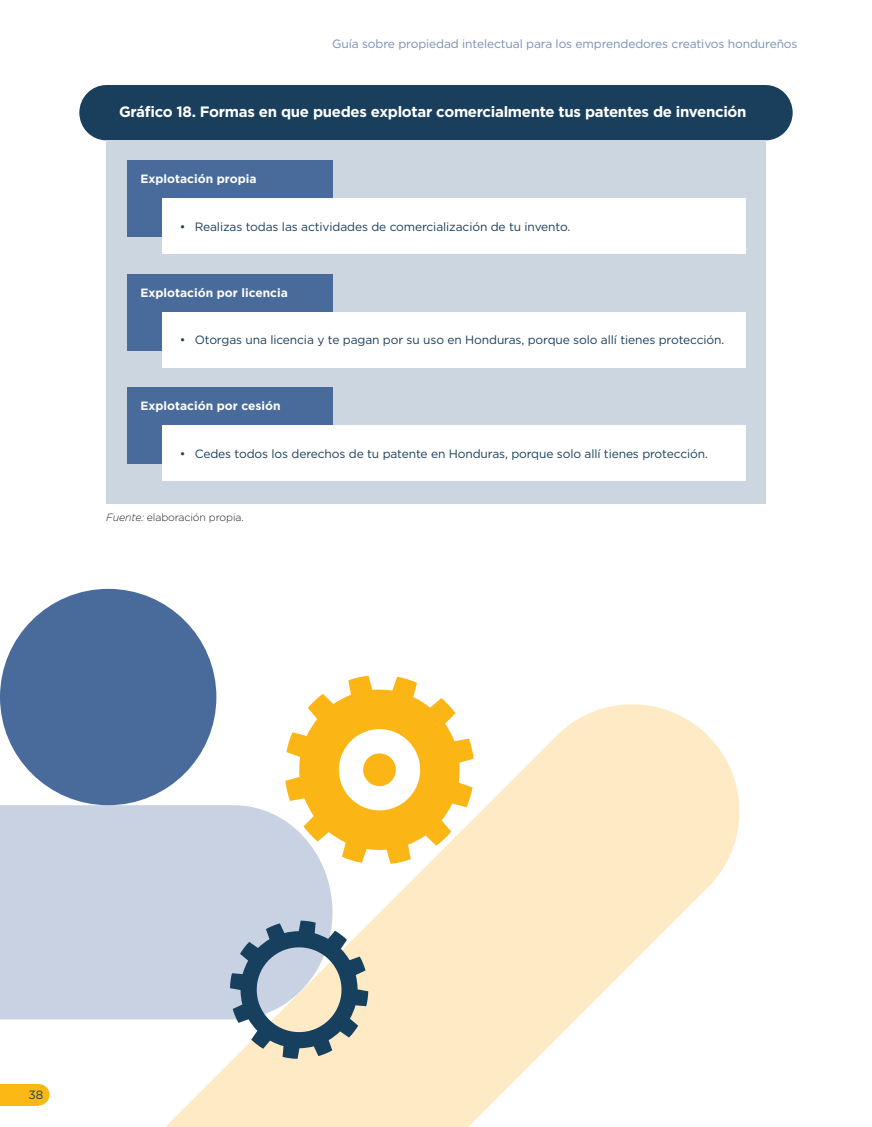
<style>
.page{position:relative;width:872px;height:1127px;background:#fff}
.page>*{position:absolute;margin:0;border:0;box-sizing:border-box;transform-origin:0 0}
.t1{font:700 15px "Gotham";letter-spacing:-.02em;color:#fff}
.t2{font:12px "Gotham";letter-spacing:-.01em;color:#1a3f5d}
.t3{font:12px "Gotham";letter-spacing:-.01em;color:#798fb4}
.t4{font:700 12px "Gotham";color:#fff}
.t5{font:300 10.5px "Gotham";letter-spacing:-.01em;color:#231f20}
.s1{font-style:italic}
</style>
<div class="page">
<div style="left:0;top:1084px;width:39px;height:21px;background:#fcb814"></div>
<div style="left:28px;top:1084px;width:22px;height:21px;background:#fcb814;border-radius:50%"></div>
<div style="left:79px;top:85px;width:54px;height:55px;background:#1a3f5d;border-radius:50%"></div>
<div style="left:738px;top:85px;width:54px;height:55px;background:#1a3f5d;border-radius:50%"></div>
<div style="left:106px;top:85px;width:659px;height:55px;background:#1a3f5d"></div>
<div style="left:106px;top:140px;width:659px;height:364px;background:#cbd6e0"></div>
<div style="left:127px;top:160px;width:205px;height:77px;background:#496b9c"></div>
<div style="left:127px;top:274px;width:205px;height:76px;background:#496b9c"></div>
<div style="left:127px;top:387px;width:205px;height:77px;background:#496b9c"></div>
<div style="left:163px;top:199px;width:583px;height:55px;background:#fff"></div>
<div style="left:163px;top:312px;width:583px;height:55px;background:#fff"></div>
<div style="left:163px;top:425px;width:583px;height:55px;background:#fff"></div>
<svg style="left:106px;top:694px;width:634px;height:433px;fill:#feeac4"></svg>
<div style="left:0;top:805px;width:332px;height:214px;background:#c9d2e3"></div>
<div style="left:0;top:589px;width:216px;height:216px;background:#496b9c;border-radius:50%"></div>
<svg style="left:285px;top:676px;width:188px;height:188px"></svg>
<div style="left:363px;top:753px;width:33px;height:33px;background:#fbb515;border-radius:50%"></div>
<svg style="left:230px;top:920px;width:138px;height:139px"></svg>
<p class="t3" style="left:332px;top:36px;width:467px">Guía sobre propiedad intelectual para los emprendedores creativos hondureños</p>
<p class="t1" style="left:119px;top:101px;width:629px">Gráfico 18. Formas en que puedes explotar comercialmente tus patentes de invención</p>
<p class="t4" style="left:140px;top:171px;width:118px">Explotación propia</p>
<p class="t2" style="left:180px;top:219px;width:392px">• Realizas todas las actividades de comercialización de tu invento.</p>
<p class="t4" style="left:140px;top:284px;width:149px">Explotación por licencia</p>
<p class="t2" style="left:180px;top:332px;width:546px">• Otorgas una licencia y te pagan por su uso en Honduras, porque solo allí tienes protección.</p>
<p class="t4" style="left:140px;top:398px;width:142px">Explotación por cesión</p>
<p class="t2" style="left:180px;top:446px;width:530px">• Cedes todos los derechos de tu patente en Honduras, porque solo allí tienes protección.</p>
<p class="t5" style="left:106px;top:510px;width:139px"><span class="s1">Fuente:</span> elaboración propia.</p>
<p class="t2" style="left:28px;top:1087px;width:16px">38</p>
</div>
